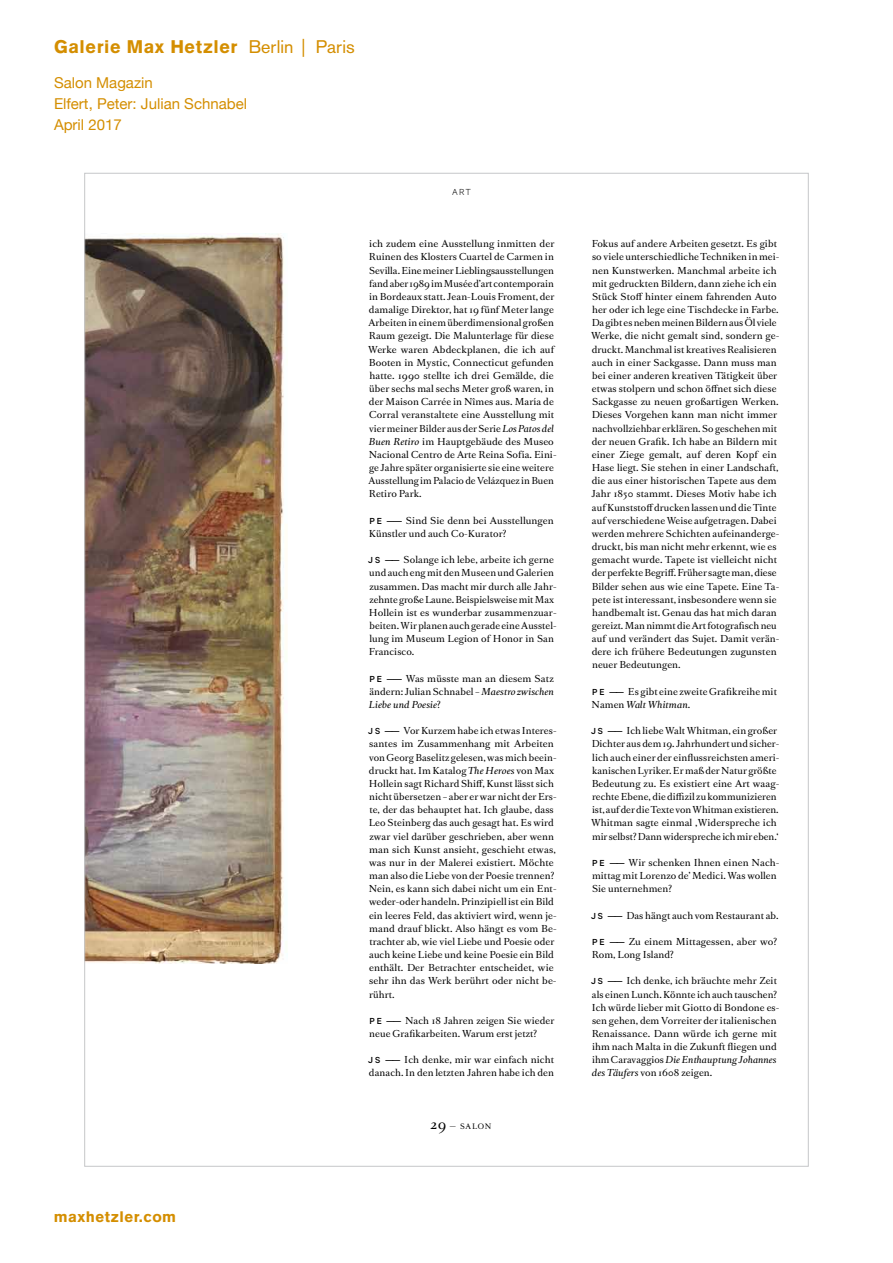
<style>
.page{position:relative;width:893px;height:1263px;background:#fff}
.page>*{position:absolute;margin:0;border:0;box-sizing:border-box;transform-origin:0 0}
.t1{font:900 18px "Akzidenz Grotesk";letter-spacing:.03em;color:#d48e00}
.t2{font:15px/21px "Helvetica Neue";color:#d48e00}
.t3{font:900 15px "Akzidenz Grotesk";letter-spacing:.03em;color:#d48e00}
.t4{font:300 9.9px "Calibre";color:#000}
.t5{font:9.15px/13.2px "Romain BP Text";letter-spacing:.01em;color:#000}
.t6{font:7.2px "Romain BP Text";letter-spacing:.12em;color:#000}
.s1{font-weight:400}
.s2{font-style:italic}
.s3{font-family:"Calibre";font-weight:500;font-size:9.9px}
.s4{font-size:13.2px}
.s5{font-family:"Romain BP Headline";font-size:8.7px}
</style>
<div class="page">
<img style="left:86px;top:233px;width:198px;height:730px">
<h1 class="t1" style="left:54px;top:36px;width:302px">Galerie Max Hetzler <span class="s1">Berlin | Paris</span></h1>
<h2 class="t2" style="left:54px;top:72px;width:195px">Salon Magazin<br>Elfert, Peter: Julian Schnabel<br>April 2017</h2>
<p class="t4" style="left:452px;top:186px;width:20px">ART</p>
<p class="t5" style="left:368px;top:237px;width:190px">ich zudem eine Ausstellung inmitten der Ruinen des Klosters Cuartel de Carmen in Sevilla. Eine meiner Lieblingsausstellungen fand aber 1989 im Musée d’art contemporain in Bordeaux statt. Jean-Louis Froment, der damalige Direktor, hat 19 fünf Meter lange Arbeiten in einem überdimensional großen Raum gezeigt. Die Malunterlage für diese Werke waren Abdeckplanen, die ich auf Booten in Mystic, Connecticut gefunden hatte. 1990 stellte ich drei Gemälde, die über sechs mal sechs Meter groß waren, in der Maison Carrée in Nîmes aus. María de Corral veranstaltete eine Ausstellung mit vier meiner Bilder aus der Serie <span class="s2">Los Patos del Buen Retiro</span> im Hauptgebäude des Museo Nacional Centro de Arte Reina Sofía. Eini&shy;ge Jahre später organisierte sie eine weitere Ausstellung im Palacio de Velázquez in Buen Retiro Park.</p>
<p class="t5" style="left:369px;top:513px;width:187px"><span class="s3">P E ——</span> Sind Sie denn bei Ausstellungen<br>Künstler und auch Co-Kurator?</p>
<p class="t5" style="left:368px;top:552px;width:190px"><span class="s3">J S ——</span> Solange ich lebe, arbeite ich gerne und auch eng mit den Museen und Galerien zusammen. Das macht mir durch alle Jahr&shy;zehnte große Laune. Beispielsweise mit Max Hollein ist es wunderbar zusammenzuar&shy;beiten. Wir planen auch gerade eine Ausstel&shy;lung im Museum Legion of Honor in San Francisco.</p>
<p class="t5" style="left:369px;top:671px;width:187px;text-align:justify"><span class="s3">P E ——</span> Was müsste man an diesem Satz ändern: Julian Schnabel – <span class="s2">Maestro zwischen Liebe und Poesie</span>?</p>
<p class="t5" style="left:368px;top:723px;width:190px"><span class="s3">J S ——</span> Vor Kurzem habe ich etwas Interes&shy;santes im Zusammenhang mit Arbeiten von Georg Baselitz gelesen, was mich beein&shy;druckt hat. Im Katalog <span class="s2">The Heroes</span> von Max Hollein sagt Richard Shiff, Kunst lässt sich nicht übersetzen – aber er war nicht der Ers&shy;te, der das behauptet hat. Ich glaube, dass Leo Steinberg das auch gesagt hat. Es wird zwar viel darüber geschrieben, aber wenn man sich Kunst ansieht, geschieht etwas, was nur in der Malerei existiert. Möchte man also die Liebe von der Poesie trennen?<br>Nein, es kann sich dabei nicht um ein Ent&shy;weder-oder handeln. Prinzipiell ist ein Bild ein leeres Feld, das aktiviert wird, wenn je&shy;mand drauf blickt. Also hängt es vom Be&shy;trachter ab, wie viel Liebe und Poesie oder auch keine Liebe und keine Poesie ein Bild enthält. Der Betrachter entscheidet, wie sehr ihn das Werk berührt oder nicht be&shy;rührt.</p>
<p class="t5" style="left:369px;top:1013px;width:187px"><span class="s3">P E ——</span> Nach 18 Jahren zeigen Sie wieder neue Grafikarbeiten. Warum erst jetzt?</p>
<p class="t5" style="left:368px;top:1052px;width:187px"><span class="s3">J S ——</span> Ich denke, mir war einfach nicht danach. In den letzten Jahren habe ich den</p>
<p class="t6" style="left:430px;top:1120px;width:63px"><span class="s4">29</span> <span class="s5">—</span> SALON</p>
<h2 class="t3" style="left:54px;top:1207px;width:124px">maxhetzler.com</h2>
<p class="t5" style="left:591px;top:237px;width:190px">Fokus auf andere Arbeiten gesetzt. Es gibt so viele unterschiedliche Techniken in mei&shy;nen Kunstwerken. Manchmal arbeite ich mit gedruckten Bildern, dann ziehe ich ein Stück Stoff hinter einem fahrenden Auto her oder ich lege eine Tischdecke in Farbe.<br>Da gibt es neben meinen Bildern aus Öl viele Werke, die nicht gemalt sind, sondern ge&shy;druckt. Manchmal ist kreatives Realisieren auch in einer Sackgasse. Dann muss man bei einer anderen kreativen Tätigkeit über etwas stolpern und schon öffnet sich diese Sackgasse zu neuen großartigen Werken.<br>Dieses Vorgehen kann man nicht immer nachvollziehbar erklären. So geschehen mit der neuen Grafik. Ich habe an Bildern mit einer Ziege gemalt, auf deren Kopf ein Hase liegt. Sie stehen in einer Landschaft, die aus einer historischen Tapete aus dem Jahr 1850 stammt. Dieses Motiv habe ich auf Kunststoff drucken lassen und die Tinte auf verschiedene Weise aufgetragen. Dabei werden mehrere Schichten aufeinanderge&shy;druckt, bis man nicht mehr erkennt, wie es gemacht wurde. Tapete ist vielleicht nicht der perfekte Begriff. Früher sagte man, diese Bilder sehen aus wie eine Tapete. Eine Ta&shy;pete ist interessant, insbesondere wenn sie handbemalt ist. Genau das hat mich daran gereizt. Man nimmt die Art fotografisch neu auf und verändert das Sujet. Damit verän&shy;dere ich frühere Bedeutungen zugunsten neuer Bedeutungen.</p>
<p class="t5" style="left:592px;top:684px;width:187px"><span class="s3">P E ——</span> Es gibt eine zweite Grafikreihe mit<br>Namen <span class="s2">Walt Whitman</span>.</p>
<p class="t5" style="left:591px;top:723px;width:190px"><span class="s3">J S ——</span> Ich liebe Walt Whitman, ein großer Dichter aus dem 19. Jahrhundert und sicher&shy;lich auch einer der einflussreichsten ameri&shy;kanischen Lyriker. Er maß der Natur größte Bedeutung zu. Es existiert eine Art waag&shy;rechte Ebene, die diffizil zu kommunizieren ist, auf der die Texte von Whitman existieren.<br>Whitman sagte einmal ‚Widerspreche ich mir selbst? Dann widerspreche ich mir eben.‘</p>
<p class="t5" style="left:592px;top:855px;width:189px"><span class="s3">P E ——</span> Wir schenken Ihnen einen Nach&shy;mittag mit Lorenzo de’ Medici. Was wollen<br>Sie unternehmen?</p>
<p class="t5" style="left:591px;top:908px;width:189px"><span class="s3">J S ——</span> Das hängt auch vom Restaurant ab.</p>
<p class="t5" style="left:592px;top:934px;width:187px"><span class="s3">P E ——</span> Zu einem Mittagessen, aber wo?<br>Rom, Long Island?</p>
<p class="t5" style="left:591px;top:974px;width:190px"><span class="s3">J S ——</span> Ich denke, ich bräuchte mehr Zeit als einen Lunch. Könnte ich auch tauschen?<br>Ich würde lieber mit Giotto di Bondone es&shy;sen gehen, dem Vorreiter der italienischen Renaissance. Dann würde ich gerne mit ihm nach Malta in die Zukunft fliegen und ihm Caravaggios <span class="s2">Die Enthauptung Johannes des Täufers</span> von 1608 zeigen.</p>
</div>
